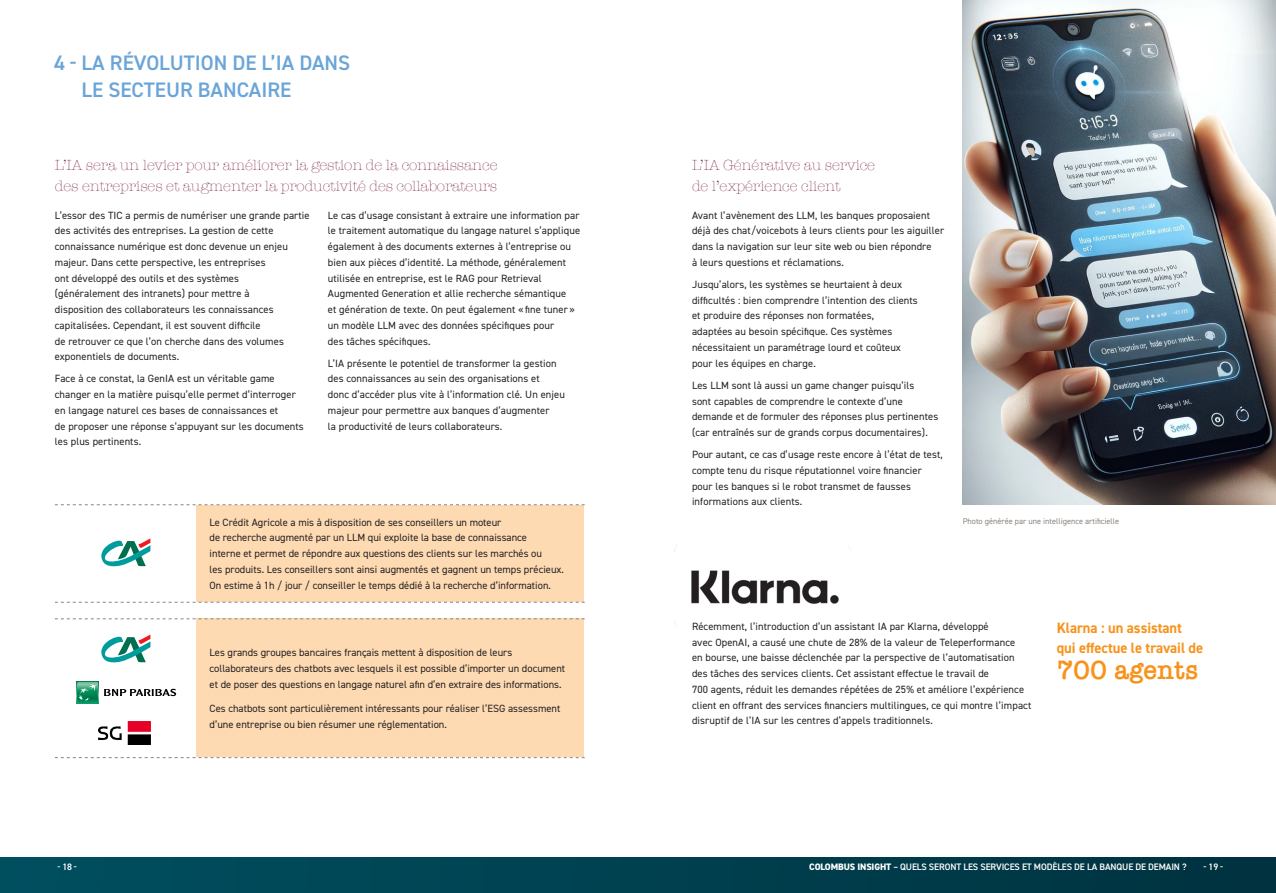
<style>
.page{position:relative;width:1276px;height:893px;background:#fff}
.page>*{position:absolute;margin:0;border:0;box-sizing:border-box;transform-origin:0 0}
.t1{font:600 27px "American Typewriter";letter-spacing:.01em;color:#f7931d}
.t2{font:600 21px/27px "DIN2014";color:#6ba5d8}
.t3{font:300 15px/21px "American Typewriter";letter-spacing:-.01em;color:#7c213f}
.t4{font:700 15px/19.5px "DIN2014";letter-spacing:-.005em;color:#f7931d}
.t5{font:10.5px/15.8px "DIN2014";letter-spacing:.01em;color:#231f20}
.t6{font:600 9.3px "DIN2014";letter-spacing:-.01em;color:#fff}
.t7{font:8.25px "DIN2014";color:#8c837c}
.s1{font-weight:800}
</style>
<div class="page">
<div style="left:0;top:857px;width:638px;height:36px;background:#004858"></div>
<div style="left:638px;top:857px;width:638px;height:36px;background:#003947"></div>
<svg style="left:101px;top:538px;width:49px;height:29px"></svg>
<div style="left:197px;top:505px;width:387px;height:96px;background:#fedab3"></div>
<svg style="left:101px;top:634px;width:49px;height:29px"></svg>
<div style="left:197px;top:618px;width:387px;height:139px;background:#fedab3"></div>
<svg style="left:76px;top:681px;width:23px;height:22px"></svg>
<svg style="left:77px;top:682px;width:21px;height:21px"></svg>
<svg style="left:104px;top:689px;width:72px;height:7px"></svg>
<img style="left:99px;top:721px;width:52px;height:23px">
<img style="left:962px;top:0;width:314px;height:505px">
<img style="left:674px;top:545px;width:176px;height:81px">
<svg style="left:55px;top:618px;width:530px;height:1px"></svg>
<svg style="left:55px;top:757px;width:530px;height:1px"></svg>
<svg style="left:55px;top:504px;width:530px;height:1px"></svg>
<svg style="left:55px;top:602px;width:530px;height:1px"></svg>
<p class="t2" style="left:82px;top:49px;width:270px;text-indent:-28px">4 - LA RÉVOLUTION DE L’IA DANS<br>LE SECTEUR BANCAIRE</p>
<p class="t3" style="left:55px;top:154px;width:444px">L’IA sera un levier pour améliorer la gestion de la connaissance des entreprises et augmenter la productivité des collaborateurs</p>
<p class="t5" style="left:55px;top:207px;width:256px">L’essor des TIC a permis de numériser une grande partie des activités des entreprises. La gestion de cette connaissance numérique est donc devenue un enjeu majeur. Dans cette perspective, les entreprises<br>ont développé des outils et des systèmes<br>(généralement des intranets) pour mettre à<br>disposition des collaborateurs les connaissances capitalisées. Cependant, il est souvent difficile<br>de retrouver ce que l’on cherche dans des volumes exponentiels de documents.</p>
<p class="t5" style="left:55px;top:371px;width:250px">Face à ce constat, la GenIA est un véritable game changer en la matière puisqu’elle permet d’interroger en langage naturel ces bases de connaissances et<br>de proposer une réponse s’appuyant sur les documents les plus pertinents.</p>
<p class="t5" style="left:328px;top:207px;width:254px">Le cas d’usage consistant à extraire une information par le traitement automatique du langage naturel s’applique également à des documents externes à l’entreprise ou bien aux pièces d’identité. La méthode, généralement utilisée en entreprise, est le RAG pour Retrieval Augmented Generation et allie recherche sémantique<br>et génération de texte. On peut également « fine tuner » un modèle LLM avec des données spécifiques pour<br>des tâches spécifiques.</p>
<p class="t5" style="left:328px;top:355px;width:238px">L’IA présente le potentiel de transformer la gestion des connaissances au sein des organisations et<br>donc d’accéder plus vite à l’information clé. Un enjeu majeur pour permettre aux banques d’augmenter<br>la productivité de leurs collaborateurs.</p>
<p class="t5" style="left:210px;top:514px;width:356px">Le Crédit Agricole a mis à disposition de ses conseillers un moteur<br>de recherche augmenté par un LLM qui exploite la base de connaissance<br>interne et permet de répondre aux questions des clients sur les marchés ou<br>les produits. Les conseillers sont ainsi augmentés et gagnent un temps précieux.<br>On estime à 1h / jour / conseiller le temps dédié à la recherche d’information.</p>
<p class="t5" style="left:210px;top:644px;width:357px">Les grands groupes bancaires français mettent à disposition de leurs collaborateurs des chatbots avec lesquels il est possible d’importer un document et de poser des questions en langage naturel afin d’en extraire des informations.</p>
<p class="t5" style="left:210px;top:700px;width:352px">Ces chatbots sont particulièrement intéressants pour réaliser l’ESG assessment d’une entreprise ou bien résumer une réglementation.</p>
<p class="t3" style="left:692px;top:154px;width:185px">L’IA Générative au service de l’expérience client</p>
<p class="t5" style="left:692px;top:207px;width:254px">Avant l’avènement des LLM, les banques proposaient déjà des chat/voicebots à leurs clients pour les aiguiller dans la navigation sur leur site web ou bien répondre<br>à leurs questions et réclamations.</p>
<p class="t5" style="left:692px;top:276px;width:227px">Jusqu’alors, les systèmes se heurtaient à deux difficultés : bien comprendre l’intention des clients et produire des réponses non formatées,<br>adaptées au besoin spécifique. Ces systèmes nécessitaient un paramétrage lourd et coûteux pour les équipes en charge.</p>
<p class="t5" style="left:692px;top:377px;width:248px">Les LLM sont là aussi un game changer puisqu’ils<br>sont capables de comprendre le contexte d’une demande et de formuler des réponses plus pertinentes (car entraînés sur de grands corpus documentaires).</p>
<p class="t5" style="left:692px;top:446px;width:252px">Pour autant, ce cas d’usage reste encore à l’état de test, compte tenu du risque réputationnel voire financier pour les banques si le robot transmet de fausses informations aux clients.</p>
<p class="t7" style="left:962px;top:516px;width:158px">Photo générée par une intelligence artificielle</p>
<p class="t5" style="left:692px;top:618px;width:341px">Récemment, l’introduction d’un assistant IA par Klarna, développé<br>avec OpenAI, a causé une chute de 28% de la valeur de Teleperformance<br>en bourse, une baisse déclenchée par la perspective de l’automatisation des tâches des services clients. Cet assistant effectue le travail de<br>700 agents, réduit les demandes répétées de 25% et améliore l’expérience client en offrant des services financiers multilingues, ce qui montre l’impact disruptif de l’IA sur les centres d’appels traditionnels.</p>
<p class="t4" style="left:1056px;top:618px;width:148px">Klarna : un assistant qui effectue le travail de</p>
<p class="t1" style="left:1056px;top:650px;width:143px">700 agents</p>
<p class="t6" style="left:57px;top:861px;width:21px">- 18 -</p>
<p class="t6" style="left:809px;top:861px;width:379px"><span class="s1">COLOMBUS INSIGHT</span> – QUELS SERONT LES SERVICES ET MODÈLES DE LA BANQUE DE DEMAIN ?</p>
<p class="t6" style="left:1203px;top:861px;width:21px">- 19 -</p>
</div>
